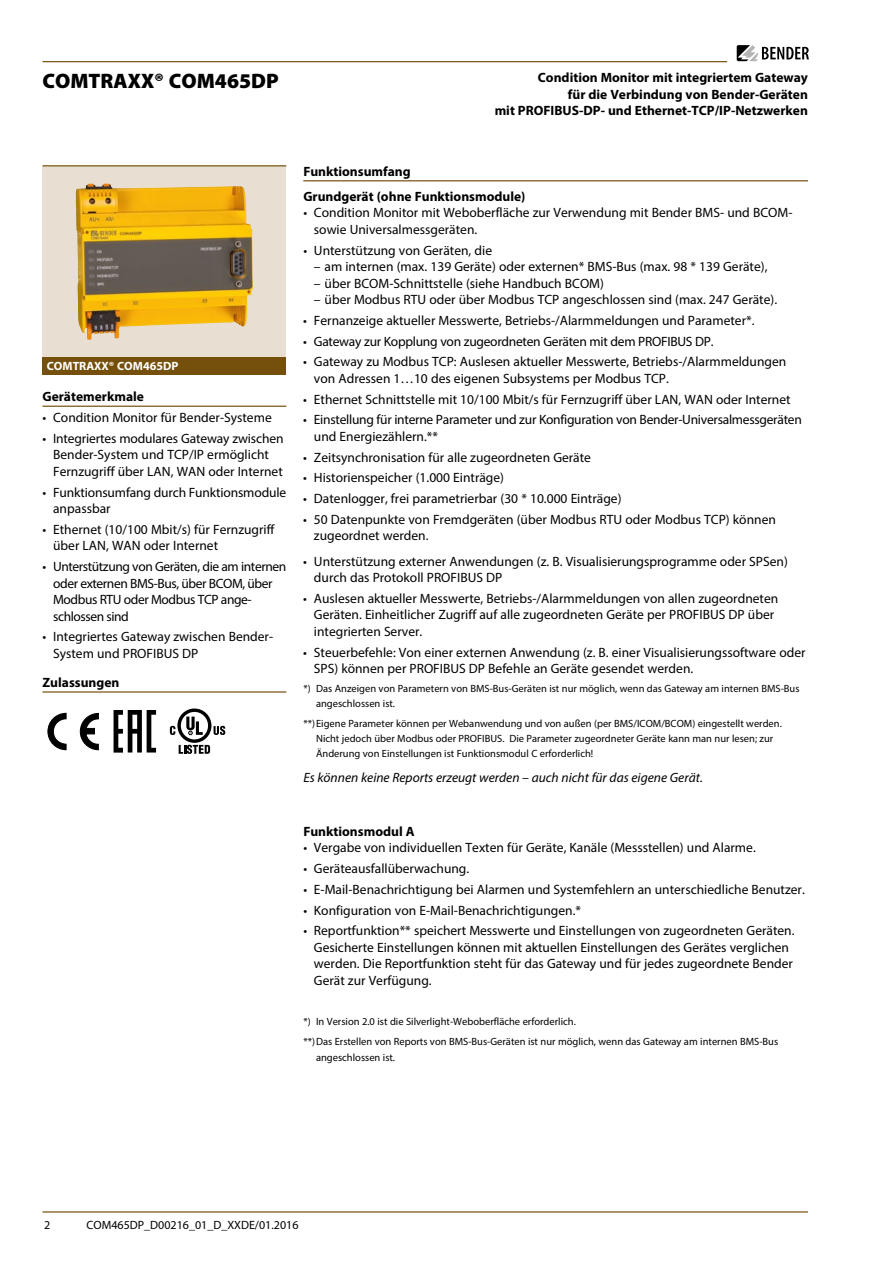
<style>
.page{position:relative;width:893px;height:1263px;background:#fff}
.page>*{position:absolute;margin:0;border:0;box-sizing:border-box;transform-origin:0 0}
.t1{font:900 21px "Myriad Pro";color:#000}
.t2{font:13.5px/16.5px "Myriad Pro";color:#000}
.t3{font:700 13.5px/16.5px "Myriad Pro";color:#000}
.t4{font:13.5px/16.5px "Myriad Pro";letter-spacing:-.02em;color:#000}
.t5{font:13.5px/16.5px "Myriad Pro";letter-spacing:-.03em;color:#000}
.t6{font:italic 13.5px "Myriad Pro";color:#000}
.t7{font:12px "Myriad Pro";color:#000}
.t8{font:700 12px "Myriad Pro";color:#fff}
.t9{font:10.5px/15px "Myriad Pro";color:#000}
</style>
<div class="page">
<hr style="left:43px;top:61px;width:684px;height:1px;background:#754f0c">
<hr style="left:43px;top:1211px;width:765px;height:1px;background:#754f0c">
<svg style="left:737px;top:45px;width:72px;height:16px"></svg>
<div style="left:43px;top:166px;width:243px;height:191px;background:#e8ded1"></div>
<img style="left:76px;top:183px;width:177px;height:157px">
<div style="left:43px;top:357px;width:243px;height:17px;background:#754f0c"></div>
<hr style="left:43px;top:406px;width:243px;height:1px;background:#754f0c">
<hr style="left:43px;top:691px;width:243px;height:2px;background:#754f0c">
<svg style="left:48px;top:713px;width:19px;height:37px"></svg>
<svg style="left:80px;top:713px;width:19px;height:37px"></svg>
<svg style="left:114px;top:710px;width:42px;height:43px"></svg>
<div style="left:177px;top:708px;width:34px;height:35px;border:3px solid #000;border-radius:50%"></div>
<svg style="left:186px;top:717px;width:17px;height:18px"></svg>
<svg style="left:179px;top:745px;width:31px;height:9px"></svg>
<svg style="left:214px;top:726px;width:11px;height:9px"></svg>
<svg style="left:170px;top:726px;width:6px;height:9px"></svg>
<hr style="left:303px;top:180px;width:505px;height:1px;background:#754f0c">
<hr style="left:43px;top:165px;width:243px;height:1px;background:#754f0c">
<h1 class="t1" style="left:43px;top:69px;width:238px">COMTRAXX® COM465DP</h1>
<p class="t3" style="left:495px;top:69px;width:315px;text-align:right">Condition Monitor mit integriertem Gateway<br>für die Verbindung von Bender-Geräten<br>mit PROFIBUS-DP- und Ethernet-TCP/IP-Netzwerken</p>
<p class="t8" style="left:47px;top:358px;width:133px">COMTRAXX® COM465DP</p>
<p class="t3" style="left:43px;top:388px;width:103px">Gerätemerkmale</p>
<p class="t2" style="left:43px;top:409px;width:231px">• Condition Monitor für Bender-Systeme</p>
<p class="t2" style="left:53px;top:430px;width:232px;text-indent:-11px">• Integriertes modulares Gateway zwischen<br>Bender-System und TCP/IP ermöglicht<br>Fernzugriff über LAN, WAN oder Internet</p>
<p class="t2" style="left:53px;top:484px;width:235px;text-indent:-11px">• Funktionsumfang durch Funktionsmodule anpassbar</p>
<p class="t2" style="left:53px;top:521px;width:223px;text-indent:-11px">• Ethernet (10/100 Mbit/s) für Fernzugriff über LAN, WAN oder Internet</p>
<p class="t5" style="left:53px;top:558px;width:235px;text-indent:-11px">• Unterstützung von Geräten, die am internen oder externen BMS-Bus, über BCOM, über<br>Modbus RTU oder Modbus TCP ange&shy;schlossen sind</p>
<p class="t2" style="left:53px;top:628px;width:222px;text-indent:-11px">• Integriertes Gateway zwischen Bender-<br>System und PROFIBUS DP</p>
<p class="t3" style="left:43px;top:674px;width:78px">Zulassungen</p>
<p class="t3" style="left:303px;top:158px;width:224px;line-height:25px">Funktionsumfang<br>Grundgerät (ohne Funktionsmodule)</p>
<p class="t2" style="left:314px;top:204px;width:480px;text-indent:-11px">• Condition Monitor mit Weboberfläche zur Verwendung mit Bender BMS- und BCOM&shy;sowie Universalmessgeräten.</p>
<p class="t2" style="left:303px;top:242px;width:190px">• Unterstützung von Geräten, die</p>
<p class="t2" style="left:314px;top:258px;width:455px">– am internen (max. 139 Geräte) oder externen* BMS-Bus (max. 98 * 139 Geräte),</p>
<p class="t2" style="left:314px;top:275px;width:292px">– über BCOM-Schnittstelle (siehe Handbuch BCOM)</p>
<p class="t2" style="left:314px;top:291px;width:465px">– über Modbus RTU oder über Modbus TCP angeschlossen sind (max. 247 Geräte).</p>
<p class="t2" style="left:303px;top:312px;width:453px">• Fernanzeige aktueller Messwerte, Betriebs-/Alarmmeldungen und Parameter*.</p>
<p class="t4" style="left:303px;top:333px;width:412px">• Gateway zur Kopplung von zugeordneten Geräten mit dem PROFIBUS DP.</p>
<p class="t2" style="left:314px;top:353px;width:474px;text-indent:-11px">• Gateway zu Modbus TCP: Auslesen aktueller Messwerte, Betriebs-/Alarmmeldungen von Adressen 1…10 des eigenen Subsystems per Modbus TCP.</p>
<p class="t2" style="left:303px;top:391px;width:489px">• Ethernet Schnittstelle mit 10/100 Mbit/s für Fernzugriff über LAN, WAN oder Internet</p>
<p class="t4" style="left:314px;top:411px;width:489px;text-indent:-11px">• Einstellung für interne Parameter und zur Konfiguration von Bender-Universalmessgeräten und Energiezählern.**</p>
<p class="t2" style="left:303px;top:449px;width:289px">• Zeitsynchronisation für alle zugeordneten Geräte</p>
<p class="t2" style="left:303px;top:469px;width:202px">• Historienspeicher (1.000 Einträge)</p>
<p class="t2" style="left:303px;top:490px;width:320px">• Datenlogger, frei parametrierbar (30 * 10.000 Einträge)</p>
<p class="t2" style="left:314px;top:511px;width:463px;text-indent:-11px">• 50 Datenpunkte von Fremdgeräten (über Modbus RTU oder Modbus TCP) können zugeordnet werden.</p>
<p class="t2" style="left:314px;top:552px;width:475px;text-indent:-11px">• Unterstützung externer Anwendungen (z. B. Visualisierungsprogramme oder SPSen) durch das Protokoll PROFIBUS DP</p>
<p class="t2" style="left:314px;top:590px;width:466px;text-indent:-11px">• Auslesen aktueller Messwerte, Betriebs-/Alarmmeldungen von allen zugeordneten<br>Geräten. Einheitlicher Zugriff auf alle zugeordneten Geräte per PROFIBUS DP über integrierten Server.</p>
<p class="t2" style="left:314px;top:643px;width:493px;text-indent:-11px">• Steuerbefehle: Von einer externen Anwendung (z. B. einer Visualisierungssoftware oder<br>SPS) können per PROFIBUS DP Befehle an Geräte gesendet werden.</p>
<p class="t9" style="left:316px;top:681px;width:485px;text-indent:-13px">*) Das Anzeigen von Parametern von BMS-Bus-Geräten ist nur möglich, wenn das Gateway am internen BMS-Bus angeschlossen ist.</p>
<p class="t9" style="left:316px;top:715px;width:467px;text-indent:-13px">**)Eigene Parameter können per Webanwendung und von außen (per BMS/ICOM/BCOM) eingestellt werden.<br>Nicht jedoch über Modbus oder PROFIBUS. Die Parameter zugeordneter Geräte kann man nur lesen; zur<br>Änderung von Einstellungen ist Funktionsmodul C erforderlich!</p>
<p class="t6" style="left:303px;top:769px;width:401px">Es können keine Reports erzeugt werden – auch nicht für das eigene Gerät.</p>
<p class="t3" style="left:303px;top:823px;width:113px">Funktionsmodul A</p>
<p class="t2" style="left:303px;top:839px;width:454px">• Vergabe von individuellen Texten für Geräte, Kanäle (Messstellen) und Alarme.</p>
<p class="t2" style="left:303px;top:860px;width:167px">• Geräteausfallüberwachung.</p>
<p class="t2" style="left:303px;top:881px;width:503px">• E-Mail-Benachrichtigung bei Alarmen und Systemfehlern an unterschiedliche Benutzer.</p>
<p class="t2" style="left:303px;top:902px;width:279px">• Konfiguration von E-Mail-Benachrichtigungen.*</p>
<p class="t2" style="left:314px;top:922px;width:482px;text-indent:-11px">• Reportfunktion** speichert Messwerte und Einstellungen von zugeordneten Geräten.<br>Gesicherte Einstellungen können mit aktuellen Einstellungen des Gerätes verglichen werden. Die Reportfunktion steht für das Gateway und für jedes zugeordnete Bender Gerät zur Verfügung.</p>
<p class="t9" style="left:303px;top:1011px;width:476px;line-height:20px">*) In Version 2.0 ist die Silverlight-Weboberfläche erforderlich.<br>**)Das Erstellen von Reports von BMS-Bus-Geräten ist nur möglich, wenn das Gateway am internen BMS-Bus</p>
<p class="t9" style="left:316px;top:1049px;width:81px">angeschlossen ist.</p>
<p class="t7" style="left:44px;top:1217px;width:8px">2</p>
<p class="t7" style="left:87px;top:1217px;width:213px">COM465DP_D00216_01_D_XXDE/01.2016</p>
</div>
